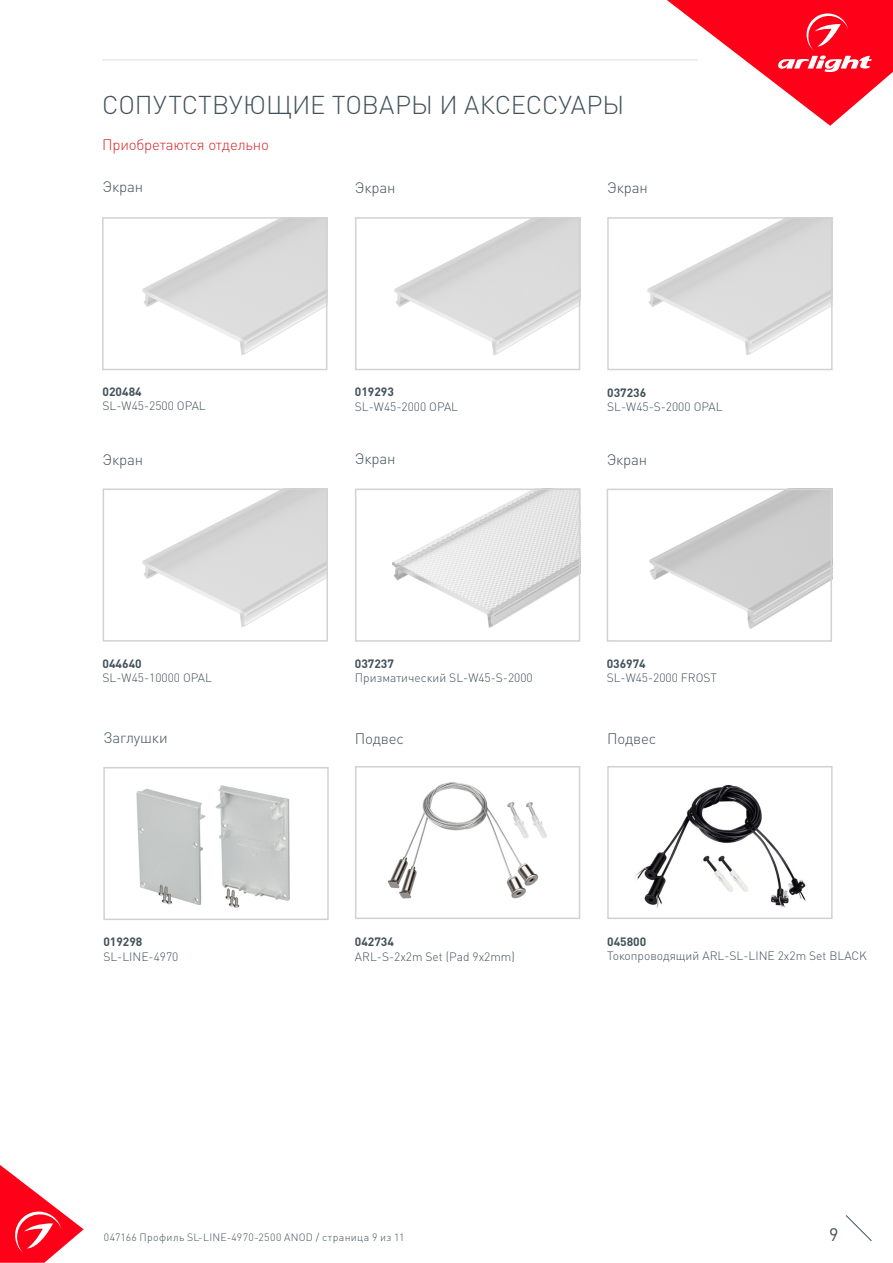
<style>
.page{position:relative;width:893px;height:1263px;background:#fff}
.page>*{position:absolute;margin:0;border:0;box-sizing:border-box;transform-origin:0 0}
.t1{font:300 25.5px "DIN Pro";color:#425159}
.t2{font:18px "DIN Pro";color:#425159}
.t3{font:300 15px "DIN Pro";letter-spacing:-.01em;color:#425159}
.t4{font:300 15px "DIN Pro";letter-spacing:-.01em;color:#d5262a}
.t5{font:300 12px "DIN Pro";color:#425159}
.t6{font:700 12px "DIN Pro";color:#425159}
.t7{font:300 10.5px "DIN Pro";letter-spacing:.03em;color:#425159}
</style>
<div class="page">
<svg style="left:0;top:1165px;width:84px;height:98px"></svg>
<svg style="left:845px;top:1215px;width:27px;height:26px"></svg>
<svg style="left:667px;top:0;width:226px;height:126px"></svg>
<hr style="left:102px;top:60px;width:595px;height:1px;background:#dcdddf">
<img style="left:394px;top:220px;width:183px;height:135px">
<div style="left:355px;top:217px;width:225px;height:153px;border:2px solid #d1d2d4"></div>
<img style="left:142px;top:220px;width:182px;height:135px">
<div style="left:102px;top:217px;width:225px;height:153px;border:2px solid #d1d2d4"></div>
<img style="left:647px;top:220px;width:183px;height:135px">
<div style="left:607px;top:217px;width:226px;height:153px;border:2px solid #d1d2d4"></div>
<img style="left:142px;top:491px;width:183px;height:136px">
<div style="left:103px;top:488px;width:225px;height:154px;border:2px solid #d1d2d4"></div>
<img style="left:392px;top:492px;width:185px;height:136px">
<div style="left:355px;top:489px;width:225px;height:153px;border:2px solid #d1d2d4"></div>
<img style="left:649px;top:492px;width:180px;height:137px">
<div style="left:607px;top:489px;width:225px;height:153px;border:2px solid #d1d2d4"></div>
<img style="left:388px;top:782px;width:159px;height:117px">
<div style="left:355px;top:766px;width:225px;height:153px;border:2px solid #d1d2d4"></div>
<img style="left:635px;top:784px;width:171px;height:124px">
<div style="left:607px;top:766px;width:226px;height:153px;border:2px solid #d1d2d4"></div>
<img style="left:136px;top:785px;width:154px;height:123px">
<div style="left:103px;top:767px;width:226px;height:153px;border:2px solid #d1d2d4"></div>
<p class="t1" style="left:102px;top:87px;width:524px">СОПУТСТВУЮЩИЕ ТОВАРЫ И АКСЕССУАРЫ</p>
<p class="t4" style="left:102px;top:134px;width:168px">Приобретаются отдельно</p>
<p class="t3" style="left:355px;top:177px;width:42px">Экран</p>
<p class="t3" style="left:607px;top:178px;width:42px">Экран</p>
<p class="t3" style="left:103px;top:177px;width:42px">Экран</p>
<p class="t6" style="left:103px;top:383px;width:41px">020484</p>
<p class="t5" style="left:103px;top:398px;width:105px">SL-W45-2500 OPAL</p>
<p class="t6" style="left:355px;top:384px;width:41px">019293</p>
<p class="t5" style="left:355px;top:398px;width:105px">SL-W45-2000 OPAL</p>
<p class="t6" style="left:607px;top:384px;width:41px">037236</p>
<p class="t5" style="left:607px;top:398px;width:117px">SL-W45-S-2000 OPAL</p>
<p class="t3" style="left:103px;top:449px;width:42px">Экран</p>
<p class="t3" style="left:355px;top:449px;width:42px">Экран</p>
<p class="t3" style="left:607px;top:449px;width:42px">Экран</p>
<p class="t6" style="left:103px;top:655px;width:41px">044640</p>
<p class="t5" style="left:103px;top:670px;width:111px">SL-W45-10000 OPAL</p>
<p class="t6" style="left:355px;top:655px;width:41px">037237</p>
<p class="t5" style="left:355px;top:670px;width:179px">Призматический SL-W45-S-2000</p>
<p class="t6" style="left:607px;top:655px;width:41px">036974</p>
<p class="t5" style="left:607px;top:670px;width:112px">SL-W45-2000 FROST</p>
<p class="t3" style="left:103px;top:727px;width:66px">Заглушки</p>
<p class="t6" style="left:103px;top:934px;width:41px">019298</p>
<p class="t5" style="left:103px;top:948px;width:76px">SL-LINE-4970</p>
<p class="t3" style="left:355px;top:728px;width:51px">Подвес</p>
<p class="t3" style="left:607px;top:728px;width:51px">Подвес</p>
<p class="t6" style="left:355px;top:934px;width:41px">042734</p>
<p class="t5" style="left:355px;top:948px;width:161px">ARL-S-2x2m Set (Pad 9x2mm)</p>
<p class="t6" style="left:607px;top:933px;width:41px">045800</p>
<p class="t5" style="left:607px;top:947px;width:261px">Токопроводящий ARL-SL-LINE 2x2m Set BLACK</p>
<p class="t7" style="left:104px;top:1230px;width:302px">047166 Профиль SL-LINE-4970-2500 ANOD / страница 9 из 11</p>
<h2 class="t2" style="left:829px;top:1222px;width:11px">9</h2>
</div>
